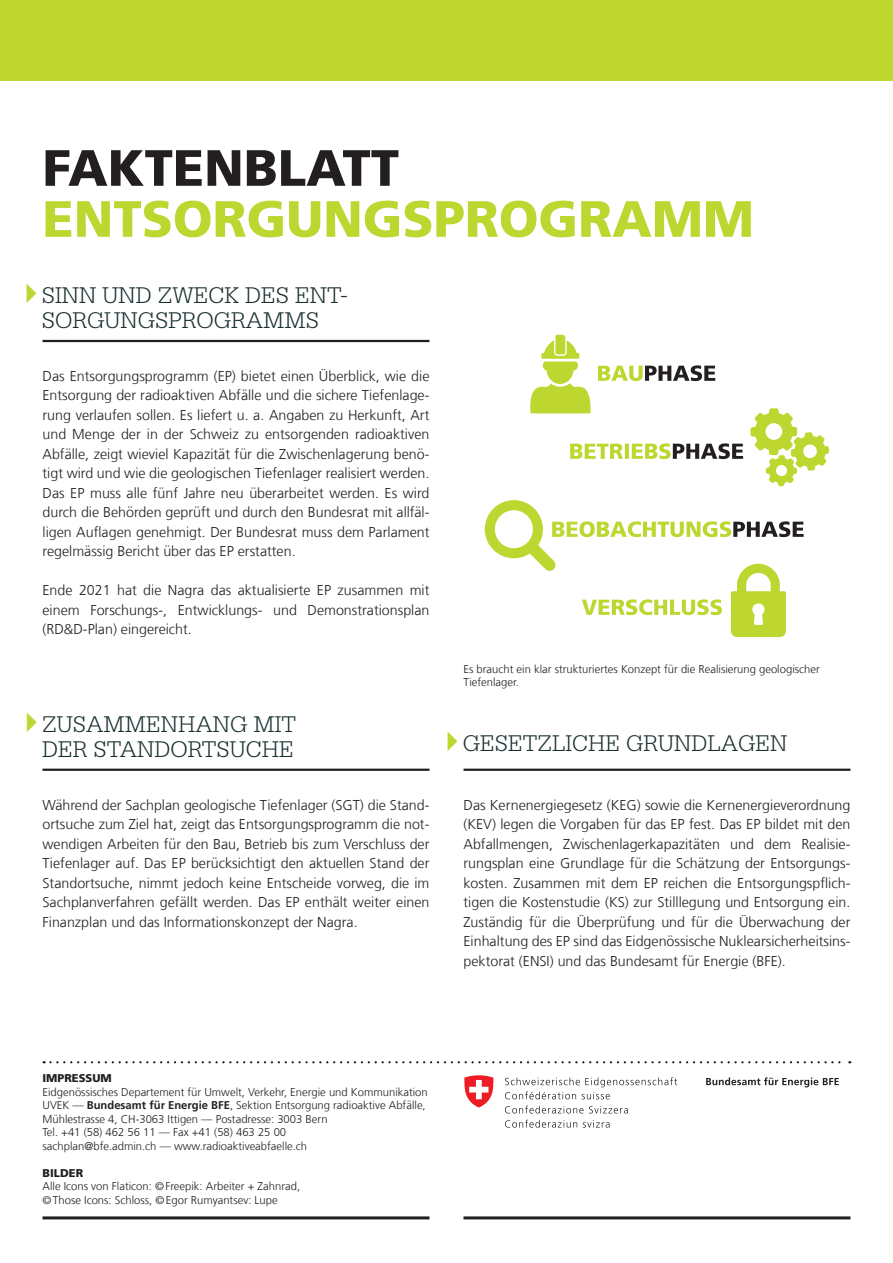
<style>
.page{position:relative;width:893px;height:1263px;background:#fff}
.page>*{position:absolute;margin:0;border:0;box-sizing:border-box;transform-origin:0 0}
.Kapiteltitel_-_Übers{font:900 51px/51px "Frutiger LT Com";color:#bed630}
.t1{font:300 24px/24.8px "Serifa Std";color:#1b3030}
.Fliesstext{font:300 14.25px/19.5px "Frutiger LT Com";color:#231f20;text-align:justify}
.Bildlegende{font:300 11.25px/13.5px "Frutiger LT Com";color:#231f20}
.s1{color:#231f20}
.s2{font-weight:900}
.s3{font-weight:700}
</style>
<div class="page">
<div style="left:0;top:0;width:893px;height:81px;background:#bed630"></div>
<hr style="left:43px;top:340px;width:386px;height:2px;background:#231f20">
<hr style="left:43px;top:769px;width:386px;height:2px;background:#231f20">
<hr style="left:463px;top:769px;width:387px;height:2px;background:#231f20">
<svg style="left:598px;top:365px;width:117px;height:16px"></svg>
<svg style="left:570px;top:443px;width:173px;height:16px"></svg>
<svg style="left:530px;top:335px;width:61px;height:78px"></svg>
<svg style="left:485px;top:500px;width:319px;height:137px"></svg>
<svg style="left:750px;top:408px;width:79px;height:78px"></svg>
<svg style="left:706px;top:1077px;width:133px;height:10px"></svg>
<svg style="left:505px;top:1077px;width:172px;height:22px"></svg>
<svg style="left:505px;top:1105px;width:123px;height:8px"></svg>
<svg style="left:505px;top:1120px;width:72px;height:8px"></svg>
<svg style="left:583px;top:1120px;width:27px;height:8px"></svg>
<svg style="left:464px;top:1075px;width:30px;height:32px"></svg>
<svg style="left:44px;top:1061px;width:806px;height:2px"></svg>
<hr style="left:463px;top:1216px;width:387px;height:3px;background:#231f20">
<hr style="left:43px;top:1216px;width:386px;height:3px;background:#231f20">
<p class="Kapiteltitel_-_Übers" style="left:43px;top:142px;width:713px"><span class="s1">FAKTENBLATT<br></span>ENTSORGUNGSPROGRAMM</p>
<p class="t1" style="left:42px;top:283px;width:308px">SINN UND ZWECK DES ENT-<br>SORGUNGSPROGRAMMS</p>
<p class="Fliesstext" style="left:43px;top:366px;width:388px">Das Entsorgungsprogramm (EP) bietet einen Überblick, wie die Entsorgung der radioaktiven Abfälle und die sichere Tiefenlage&shy;rung verlaufen sollen. Es liefert u. a. Angaben zu Herkunft, Art und Menge der in der Schweiz zu entsorgenden radioaktiven Abfälle, zeigt wieviel Kapazität für die Zwischenlagerung benö&shy;tigt wird und wie die geologischen Tiefenlager realisiert werden.<br>Das EP muss alle fünf Jahre neu überarbeitet werden. Es wird durch die Behörden geprüft und durch den Bundesrat mit allfäl&shy;ligen Auflagen genehmigt. Der Bundesrat muss dem Parlament regelmässig Bericht über das EP erstatten.</p>
<p class="Fliesstext" style="left:43px;top:581px;width:388px">Ende 2021 hat die Nagra das aktualisierte EP zusammen mit einem Forschungs-, Entwicklungs- und Demonstrationsplan (RD&amp;D-Plan) eingereicht.</p>
<p class="t1" style="left:42px;top:712px;width:255px">ZUSAMMENHANG MIT<br>DER STANDORTSUCHE</p>
<p class="Fliesstext" style="left:43px;top:795px;width:388px">Während der Sachplan geologische Tiefenlager (SGT) die Stand&shy;ortsuche zum Ziel hat, zeigt das Entsorgungsprogramm die not&shy;wendigen Arbeiten für den Bau, Betrieb bis zum Verschluss der Tiefenlager auf. Das EP berücksichtigt den aktuellen Stand der Standortsuche, nimmt jedoch keine Entscheide vorweg, die im Sachplanverfahren gefällt werden. Das EP enthält weiter einen Finanzplan und das Informationskonzept der Nagra.</p>
<p class="Bildlegende" style="left:463px;top:662px;width:358px">Es braucht ein klar strukturiertes Konzept für die Realisierung geologischer<br>Tiefenlager.</p>
<p class="t1" style="left:463px;top:731px;width:326px">GESETZLICHE GRUNDLAGEN</p>
<p class="Fliesstext" style="left:463px;top:795px;width:388px">Das Kernenergiegesetz (KEG) sowie die Kernenergieverordnung (KEV) legen die Vorgaben für das EP fest. Das EP bildet mit den Abfallmengen, Zwischenlagerkapazitäten und dem Realisie&shy;rungsplan eine Grundlage für die Schätzung der Entsorgungs&shy;kosten. Zusammen mit dem EP reichen die Entsorgungspflich&shy;tigen die Kostenstudie (KS) zur Stilllegung und Entsorgung ein.<br>Zuständig für die Überprüfung und für die Überwachung der Einhaltung des EP sind das Eidgenössische Nuklearsicherheitsins&shy;pektorat (ENSI) und das Bundesamt für Energie (BFE).</p>
<p class="Bildlegende" style="left:43px;top:1072px;width:387px"><span class="s2">IMPRESSUM<br></span>Eidgenössisches Departement für Umwelt, Verkehr, Energie und Kommunikation UVEK — <span class="s3">Bundesamt für Energie BFE</span>, Sektion Entsorgung radioaktive Abfälle, Mühlestrasse 4, CH-3063 Ittigen — Postadresse: 3003 Bern</p>
<p class="Bildlegende" style="left:43px;top:1126px;width:266px">Tel. +41 (58) 462 56 11 — Fax +41 (58) 463 25 00 sachplan@bfe.admin.ch — www.radioaktiveabfaelle.ch</p>
<p class="Bildlegende" style="left:43px;top:1166px;width:259px"><span class="s2">BILDER<br></span>Alle Icons von Flaticon: ©Freepik: Arbeiter + Zahnrad, ©Those Icons: Schloss, ©Egor Rumyantsev: Lupe</p>
</div>
